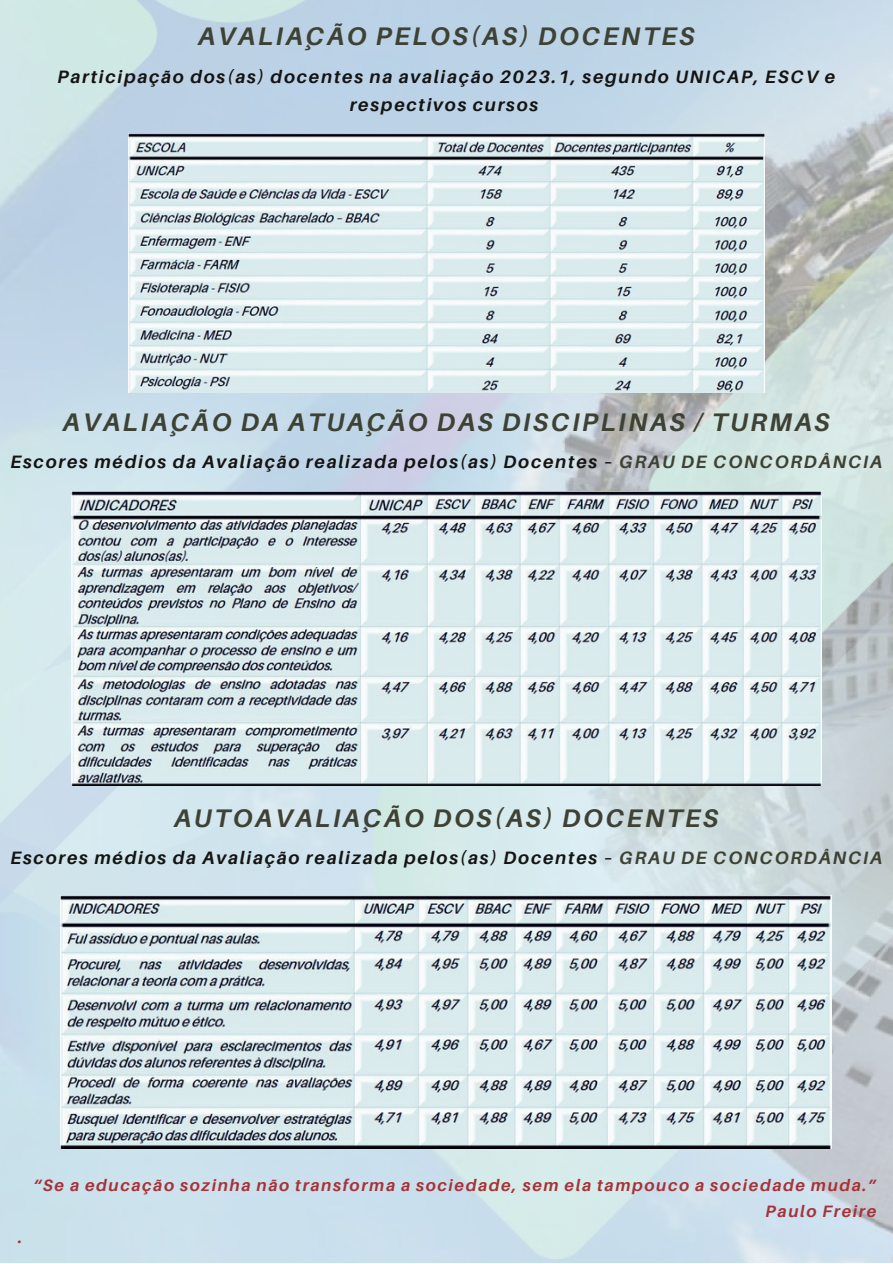
<style>
.page{position:relative;width:893px;height:1264px;background:#fff}
.page>*{position:absolute;margin:0;border:0;box-sizing:border-box;transform-origin:0 0}
.t1{font:italic 700 25.35px "Aileron";letter-spacing:.1em;color:#3e4235}
.t2{font:italic 700 17.85px/28px "Aileron";letter-spacing:.1em;color:#141413;text-align:center}
.t3{font:italic 700 16.5px "Aileron";letter-spacing:.1em;color:#a63339}
.s1{color:#3e4235}
</style>
<div class="page">
<img style="left:0;top:0;width:892px;height:1262px">
<img style="left:128px;top:134px;width:636px;height:258px">
<img style="left:71px;top:491px;width:750px;height:294px">
<img style="left:61px;top:895px;width:770px;height:253px">
<p class="t1" style="left:198px;top:21px;width:498px">AVALIAÇÃO PELOS(AS) DOCENTES</p>
<p class="t2" style="left:57px;top:62px;width:779px">Participação dos(as) docentes na avaliação 2023.1, segundo UNICAP, ESCV e respectivos cursos</p>
<p class="t1" style="left:63px;top:406px;width:768px">AVALIAÇÃO DA ATUAÇÃO DAS DISCIPLINAS / TURMAS</p>
<p class="t2" style="left:10px;top:447px;width:873px">Escores médios da Avaliação realizada pelos(as) Docentes – <span class="s1">GRAU DE CONCORDÂNCIA</span></p>
<p class="t1" style="left:174px;top:802px;width:546px">AUTOAVALIAÇÃO DOS(AS) DOCENTES</p>
<p class="t2" style="left:10px;top:843px;width:873px">Escores médios da Avaliação realizada pelos(as) Docentes – <span class="s1">GRAU DE CONCORDÂNCIA</span></p>
<p class="t3" style="left:18px;top:1226px;width:6px">.</p>
<p class="t3" style="left:34px;top:1175px;width:844px">“Se a educação sozinha não transforma a sociedade, sem ela tampouco a sociedade muda.”</p>
<p class="t3" style="left:765px;top:1201px;width:112px">Paulo Freire</p>
</div>
